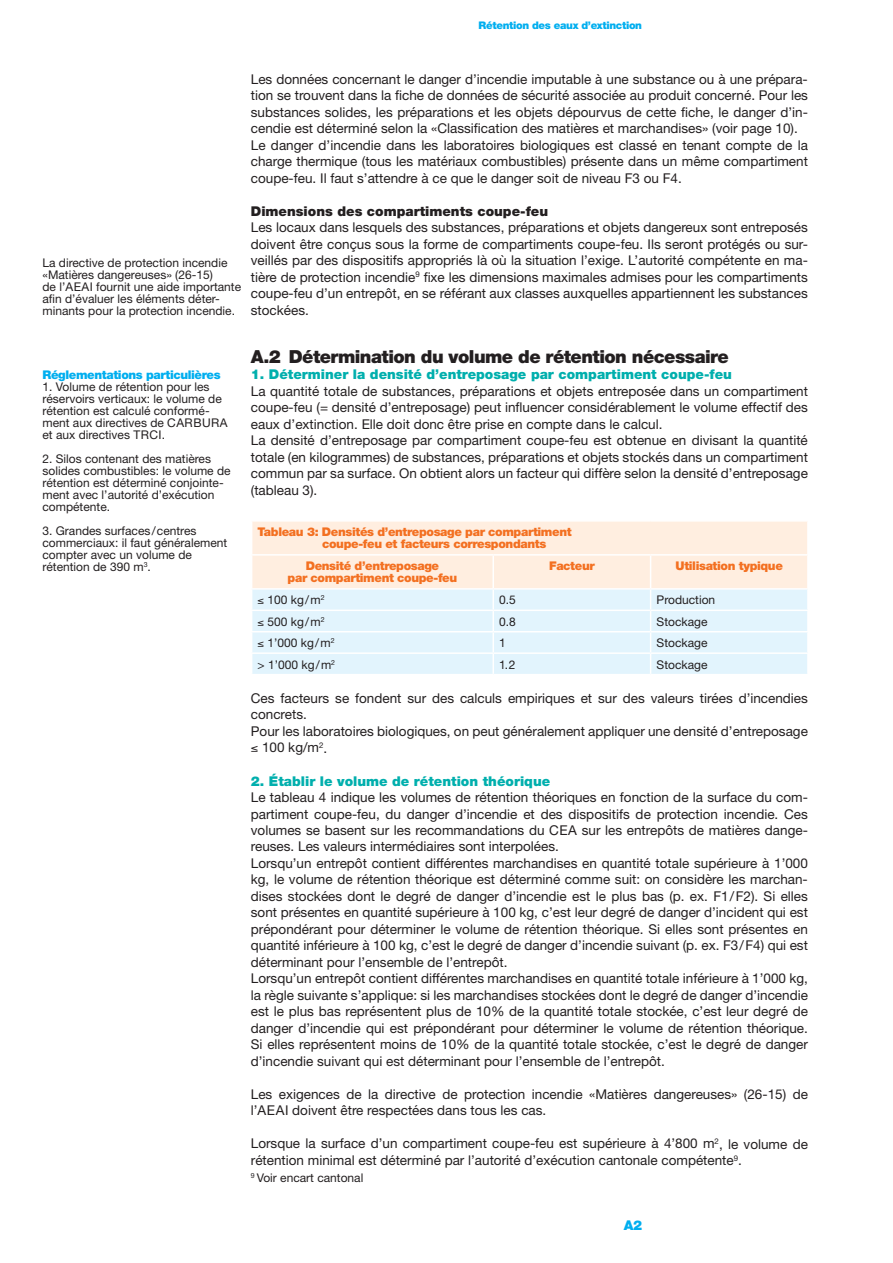
<style>
.page{position:relative;width:893px;height:1263px;background:#fff}
.page>*{position:absolute;margin:0;border:0;box-sizing:border-box;transform-origin:0 0}
.t1{font:900 18px "Helvetica Neue";letter-spacing:-.03em;color:#231f20}
.t2{font:13.5px/16.5px "Helvetica Neue";color:#231f20}
.t3{font:900 13.5px "Helvetica Neue";color:#00afad}
.t4{font:900 13.5px "Helvetica Neue";color:#231f20}
.t5{font:900 13.5px "Helvetica Neue";color:#00aeef}
.t6{font:12px/12px "Helvetica Neue";color:#231f20}
.t7{font:900 12px/12px "Helvetica Neue";letter-spacing:-.03em;color:#f37021}
.t8{font:900 12px "Helvetica Neue";letter-spacing:-.03em;color:#00aeef}
.t9{font:900 10.5px "Helvetica Neue";letter-spacing:-.03em;color:#00aeef}
</style>
<div class="page">
<svg style="left:252px;top:521px;width:555px;height:153px;background:#eff1f0"></svg>
<hr style="left:251px;top:609px;width:242px;height:2px;background:#fff">
<hr style="left:493px;top:609px;width:158px;height:2px;background:#fff">
<hr style="left:651px;top:609px;width:158px;height:2px;background:#fff">
<hr style="left:251px;top:631px;width:242px;height:1px;background:#fff">
<hr style="left:493px;top:631px;width:158px;height:1px;background:#fff">
<hr style="left:651px;top:631px;width:158px;height:1px;background:#fff">
<hr style="left:251px;top:652px;width:242px;height:2px;background:#fff">
<hr style="left:493px;top:652px;width:158px;height:2px;background:#fff">
<hr style="left:651px;top:652px;width:158px;height:2px;background:#fff">
<p class="t9" style="left:479px;top:19px;width:165px">Rétention des eaux d’extinction</p>
<p class="t6" style="left:43px;top:256px;width:200px">La directive de protection incendie «Matières dangereuses» (26-15)<br>de l’AEAI fournit une aide importante afin d’évaluer les éléments déter&shy;minants pour la protection incendie.</p>
<p class="t8" style="left:43px;top:368px;width:180px">Réglementations particulières</p>
<p class="t6" style="left:43px;top:381px;width:187px">1. Volume de rétention pour les réservoirs verticaux: le volume de rétention est calculé conformé&shy;ment aux directives de CARBURA et aux directives TRCI.</p>
<p class="t6" style="left:43px;top:453px;width:190px">2. Silos contenant des matières solides combustibles: le volume de rétention est déterminé conjointe&shy;ment avec l’autorité d’exécution compétente.</p>
<p class="t6" style="left:43px;top:525px;width:186px">3. Grandes surfaces/centres commerciaux: il faut généralement compter avec un volume de rétention de 390 m<sup>3</sup>.</p>
<p class="t2" style="left:251px;top:70px;width:559px">Les données concernant le danger d’incendie imputable à une substance ou à une prépara&shy;tion se trouvent dans la fiche de données de sécurité associée au produit concerné. Pour les substances solides, les préparations et les objets dépourvus de cette fiche, le danger d’in&shy;cendie est déterminé selon la «Classification des matières et marchandises» (voir page 10).<br>Le danger d’incendie dans les laboratoires biologiques est classé en tenant compte de la charge thermique (tous les matériaux combustibles) présente dans un même compartiment coupe-feu. Il faut s’attendre à ce que le danger soit de niveau F3 ou F4.</p>
<p class="t4" style="left:251px;top:203px;width:299px">Dimensions des compartiments coupe-feu</p>
<p class="t2" style="left:251px;top:219px;width:559px;text-align:justify">Les locaux dans lesquels des substances, préparations et objets dangereux sont entreposés doivent être conçus sous la forme de compartiments coupe-feu. Ils seront protégés ou sur&shy;veillés par des dispositifs appropriés là où la situation l’exige. L’autorité compétente en ma&shy;tière de protection incendie<sup>9</sup> fixe les dimensions maximales admises pour les compartiments coupe-feu d’un entrepôt, en se référant aux classes auxquelles appartiennent les substances stockées.</p>
<h1 class="t1" style="left:251px;top:345px;width:479px">A.2 Détermination du volume de rétention nécessaire</h1>
<p class="t3" style="left:251px;top:366px;width:483px">1. Déterminer la densité d’entreposage par compartiment coupe-feu</p>
<p class="t2" style="left:251px;top:382px;width:559px">La quantité totale de substances, préparations et objets entreposée dans un compartiment coupe-feu (= densité d’entreposage) peut influencer considérablement le volume effectif des eaux d’extinction. Elle doit donc être prise en compte dans le calcul.<br>La densité d’entreposage par compartiment coupe-feu est obtenue en divisant la quantité totale (en kilogrammes) de substances, préparations et objets stockés dans un compartiment commun par sa surface. On obtient alors un facteur qui diffère selon la densité d’entreposage (tableau 3).</p>
<p class="t7" style="left:322px;top:526px;width:251px;text-indent:-64px">Tableau 3: Densités d’entreposage par compartiment coupe-feu et facteurs correspondants</p>
<p class="t7" style="left:288px;top:560px;width:171px;text-align:center">Densité d’entreposage<br>par compartiment coupe-feu</p>
<p class="t7" style="left:549px;top:560px;width:47px">Facteur</p>
<p class="t7" style="left:676px;top:560px;width:109px">Utilisation typique</p>
<p class="t6" style="left:258px;top:594px;width:68px">≤ 100 kg/m<sup>2</sup></p>
<p class="t6" style="left:499px;top:594px;width:18px">0.5</p>
<p class="t6" style="left:657px;top:594px;width:60px">Production</p>
<p class="t6" style="left:258px;top:615px;width:68px">≤ 500 kg/m<sup>2</sup></p>
<p class="t6" style="left:499px;top:615px;width:18px">0.8</p>
<p class="t6" style="left:657px;top:615px;width:52px">Stockage</p>
<p class="t6" style="left:258px;top:637px;width:78px">≤ 1’000 kg/m<sup>2</sup></p>
<p class="t6" style="left:499px;top:637px;width:8px">1</p>
<p class="t6" style="left:657px;top:637px;width:52px">Stockage</p>
<p class="t6" style="left:258px;top:658px;width:79px">&gt; 1’000 kg/m<sup>2</sup></p>
<p class="t6" style="left:499px;top:658px;width:18px">1.2</p>
<p class="t6" style="left:657px;top:658px;width:52px">Stockage</p>
<p class="t2" style="left:251px;top:690px;width:559px">Ces facteurs se fondent sur des calculs empiriques et sur des valeurs tirées d’incendies concrets.<br>Pour les laboratoires biologiques, on peut généralement appliquer une densité d’entreposage ≤ 100 kg/m<sup>2</sup>.</p>
<p class="t3" style="left:251px;top:773px;width:301px">2. Établir le volume de rétention théorique</p>
<p class="t2" style="left:251px;top:789px;width:559px">Le tableau 4 indique les volumes de rétention théoriques en fonction de la surface du com&shy;partiment coupe-feu, du danger d’incendie et des dispositifs de protection incendie. Ces volumes se basent sur les recommandations du CEA sur les entrepôts de matières dange&shy;reuses. Les valeurs intermédiaires sont interpolées.<br>Lorsqu’un entrepôt contient différentes marchandises en quantité totale supérieure à 1’000 kg, le volume de rétention théorique est déterminé comme suit: on considère les marchan&shy;dises stockées dont le degré de danger d’incendie est le plus bas (p. ex. F1/F2). Si elles sont présentes en quantité supérieure à 100 kg, c’est leur degré de danger d’incident qui est prépondérant pour déterminer le volume de rétention théorique. Si elles sont présentes en quantité inférieure à 100 kg, c’est le degré de danger d’incendie suivant (p. ex. F3/F4) qui est déterminant pour l’ensemble de l’entrepôt.<br>Lorsqu’un entrepôt contient différentes marchandises en quantité totale inférieure à 1’000 kg, la règle suivante s’applique: si les marchandises stockées dont le degré de danger d’incendie est le plus bas représentent plus de 10% de la quantité totale stockée, c’est leur degré de danger d’incendie qui est prépondérant pour déterminer le volume de rétention théorique.<br>Si elles représentent moins de 10% de la quantité totale stockée, c’est le degré de danger d’incendie suivant qui est déterminant pour l’ensemble de l’entrepôt.</p>
<p class="t2" style="left:251px;top:1086px;width:559px">Les exigences de la directive de protection incendie «Matières dangereuses» (26-15) de l’AEAI doivent être respectées dans tous les cas.</p>
<p class="t2" style="left:251px;top:1135px;width:559px">Lorsque la surface d’un compartiment coupe-feu est supérieure à 4’800 m<sup>2</sup>, le volume de rétention minimal est déterminé par l’autorité d’exécution cantonale compétente<sup>9</sup>.</p>
<p class="t6" style="left:251px;top:1171px;width:114px"><sup>9</sup> Voir encart cantonal</p>
<p class="t5" style="left:624px;top:1217px;width:20px">A2</p>
</div>
